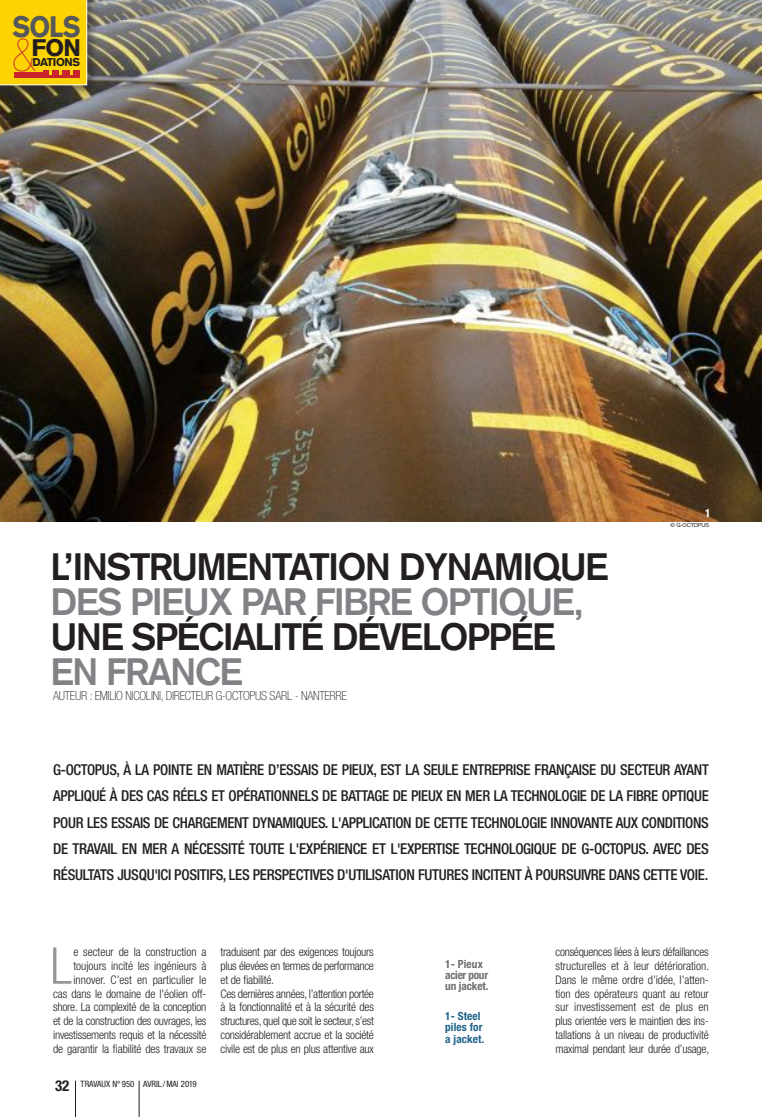
<style>
.page{position:relative;width:762px;height:1117px;background:#fff}
.page>*{position:absolute;margin:0;border:0;box-sizing:border-box;transform-origin:0 0}
.t1{font:300 condensed 50.62px "Helvetica Neue";color:#939598}
.t2{font:900 condensed 45.88px "Helvetica Neue";color:#c8242b}
.t3{font:700 37.5px "Akzidenz Grotesk";letter-spacing:-.03em;color:#231f20}
.t4{font:700 37.5px "Akzidenz Grotesk";letter-spacing:-.03em;color:#808285}
.t5{font:900 29px "Akzidenz Grotesk";color:#57585a;scale:.9 1}
.t6{font:900 23.62px "Akzidenz Grotesk";color:#231f20}
.t7{font:500 condensed 15px/26.2px "Helvetica Neue";letter-spacing:-.02em;color:#231f20;text-align:justify}
.t8{font:700 condensed 15px "Helvetica Neue";color:#231f20}
.t9{font:100 condensed 12.5px "Helvetica Neue";letter-spacing:-.02em;color:#231f20}
.t10{font:300 condensed 11.88px/13.9px "Helvetica Neue";letter-spacing:-.02em;color:#231f20;text-align:justify}
.t11{font:700 condensed 11.25px/11.2px "Helvetica Neue";letter-spacing:-.01em;color:#6c6d70}
.t12{font:700 condensed 11.25px/11.2px "Helvetica Neue";letter-spacing:.01em;color:#1e628a}
.t13{font:900 11.25px "Akzidenz Grotesk";letter-spacing:-.03em;color:#231f20}
.t14{font:700 condensed 11.25px "Helvetica Neue";color:#fff}
.t15{font:condensed 8.75px "Helvetica Neue";color:#231f20}
.t16{font:5.62px "Helvetica Neue";letter-spacing:-.02em;color:#231f20}
</style>
<div class="page">
<img style="left:0;top:0;width:762px;height:521px">
<hr style="left:139px;top:1080px;width:1px;height:36px;background:#231f20">
<hr style="left:75px;top:1080px;width:1px;height:36px;background:#231f20">
<div style="left:0;top:0;width:99px;height:97px;background:#231f20;opacity:.5"></div>
<svg style="left:0;top:0;width:87px;height:85px;background:#fac90a"></svg>
<h3 class="t5" style="left:13px;top:9px;width:77px">SOLS</h3>
<h2 class="t2" style="left:13px;top:30px;width:25px">&amp;</h2>
<h3 class="t6" style="left:32px;top:34px;width:51px">FON</h3>
<p class="t13" style="left:32px;top:55px;width:49px">DATIONS</p>
<h3 class="t3" style="left:51px;top:544px;width:559px">L’INSTRUMENTATION DYNAMIQUE</h3>
<h3 class="t4" style="left:51px;top:579px;width:535px">DES PIEUX PAR FIBRE OPTIQUE,</h3>
<h3 class="t3" style="left:51px;top:614px;width:506px">UNE SPÉCIALITÉ DÉVELOPPÉE</h3>
<h3 class="t4" style="left:51px;top:649px;width:193px">EN FRANCE</h3>
<p class="t9" style="left:53px;top:689px;width:295px">AUTEUR : EMILIO NICOLINI, DIRECTEUR G-OCTOPUS SARL - NANTERRE</p>
<p class="t14" style="left:705px;top:506px;width:7px">1</p>
<p class="t16" style="left:670px;top:521px;width:40px">© G-OCTOPUS</p>
<p class="t7" style="left:53px;top:756px;width:657px">G-OCTOPUS, À LA POINTE EN MATIÈRE D’ESSAIS DE PIEUX, EST LA SEULE ENTREPRISE FRANÇAISE DU SECTEUR AYANT APPLIQUÉ À DES CAS RÉELS ET OPÉRATIONNELS DE BATTAGE DE PIEUX EN MER LA TECHNOLOGIE DE LA FIBRE OPTIQUE POUR LES ESSAIS DE CHARGEMENT DYNAMIQUES. L'APPLICATION DE CETTE TECHNOLOGIE INNOVANTE AUX CONDITIONS DE TRAVAIL EN MER A NÉCESSITÉ TOUTE L'EXPÉRIENCE ET L'EXPERTISE TECHNOLOGIQUE DE G-OCTOPUS. AVEC DES RÉSULTATS JUSQU'ICI POSITIFS, LES PERSPECTIVES D'UTILISATION FUTURES INCITENT À POURSUIVRE DANS CETTE VOIE.</p>
<p class="t10" style="left:53px;top:944px;width:155px;text-align:right">e secteur de la construction a toujours incité les ingénieurs à innover. C’est en particulier le<br>cas dans le domaine de l'éolien off&shy;shore. La complexité de la conception et de la construction des ouvrages, les investissements requis et la nécessité de garantir la fiabilité des travaux se</p>
<p class="t10" style="left:221px;top:944px;width:155px;text-align:left">traduisent par des exigences toujours plus élevées en termes de performance et de fiabilité.<br>Ces dernières années, l’attention portée à la fonctionnalité et à la sécurité des structures, quel que soit le secteur, s’est considérablement accrue et la société civile est de plus en plus attentive aux</p>
<h1 class="t1" style="left:50px;top:936px;width:23px">L</h1>
<p class="t8" style="left:55px;top:1075px;width:16px">32</p>
<p class="t15" style="left:81px;top:1078px;width:117px">TRAVAUX N° 950 AVRIL /MAI 2019</p>
<p class="t11" style="left:445px;top:957px;width:45px">1- Pieux acier pour un jacket.</p>
<p class="t12" style="left:445px;top:1010px;width:41px">1- Steel piles for a jacket.</p>
<p class="t10" style="left:555px;top:944px;width:155px">conséquences liées à leurs défaillances structurelles et à leur détérioration.<br>Dans le même ordre d’idée, l’atten&shy;tion des opérateurs quant au retour sur investissement est de plus en plus orientée vers le maintien des ins&shy;tallations à un niveau de productivité maximal pendant leur durée d’usage,</p>
</div>
